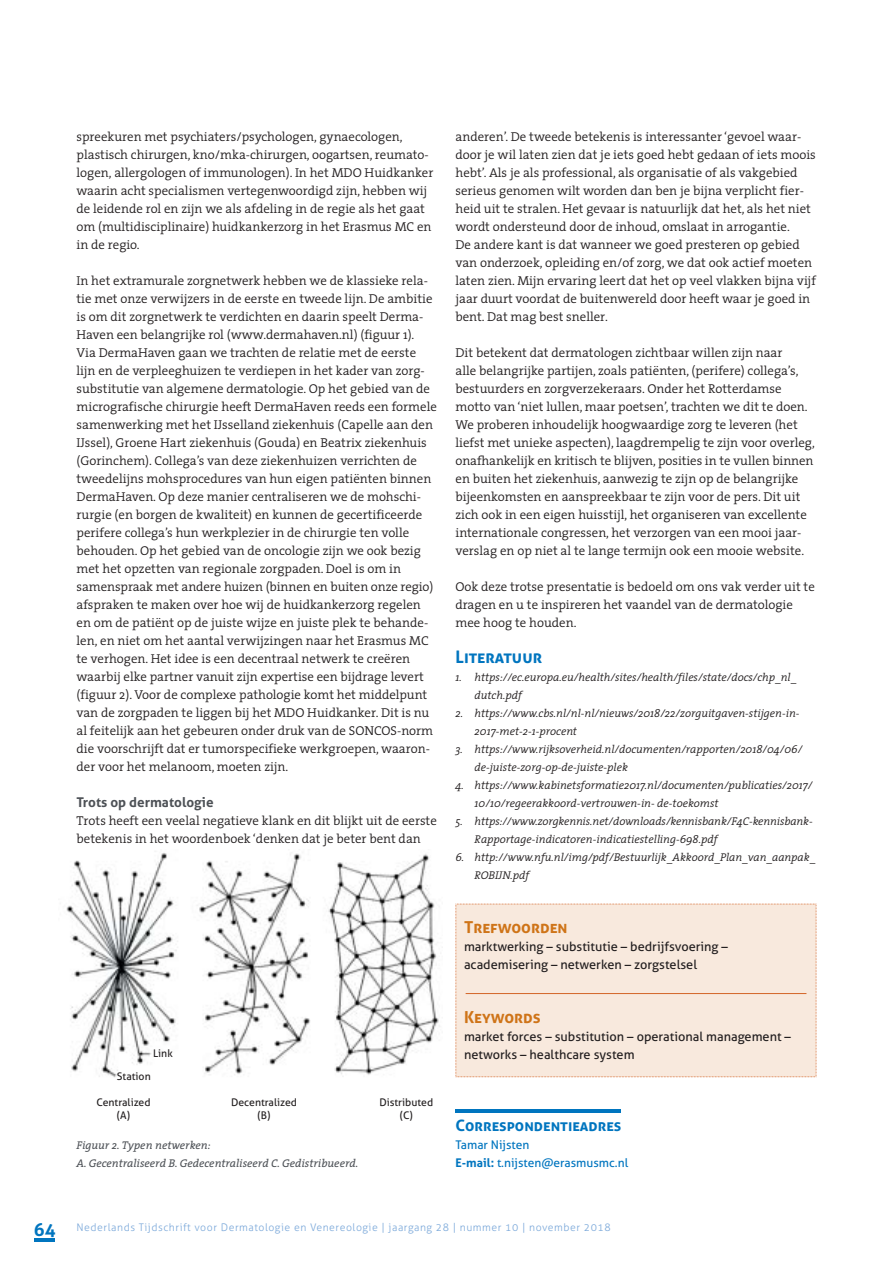
<style>
.page{position:relative;width:893px;height:1263px;background:#fff}
.page>*{position:absolute;margin:0;border:0;box-sizing:border-box;transform-origin:0 0}
.t1{font:700 17.25px "Aller";color:#0075bf}
.t2{font:700 16.5px "Aller";color:#cf7418}
.t3{font:700 15.75px "Aller";color:#0075bf}
.t4{font:700 13.5px "Aller";color:#4d5156}
.t5{font:300 12.9px/18px "The Serif";color:#231f20}
.t6{font:12.75px/18px "Aller";color:#231f20}
.t7{font:12px/18px "Aller";color:#0075bf}
.t8{font:italic 300 11.25px/18px "The Serif";color:#231f20}
.t9{font:italic 11.25px/18px "The Serif";color:#4d5156}
.t10{font:300 10.5px "Aller";letter-spacing:.05em;color:#7ca9da}
.t11{font:10.5px/13.5px "Aller";color:#231f20;text-align:center}
.s1{font-weight:700}
.s2{font-weight:700;font-size:18px;color:#0075bf}
</style>
<div class="page">
<hr style="left:34px;top:1238px;width:21px;height:3px;background:#0075bf">
<img style="left:66px;top:853px;width:374px;height:225px">
<hr style="left:455px;top:1109px;width:166px;height:4px;background:#0075bf">
<div style="left:455px;top:904px;width:362px;height:173px;background:#f8e9dd"></div>
<hr style="left:466px;top:993px;width:340px;height:1px;background:#d36427">
<p class="t5" style="left:77px;top:129px;width:358px">spreekuren met psychiaters/psychologen, gynaecologen, plastisch chirurgen, kno/mka-chirurgen, oogartsen, reumato&shy;logen, allergologen of immunologen). In het MDO Huidkanker waarin acht specialismen vertegenwoordigd zijn, hebben wij de leidende rol en zijn we als afdeling in de regie als het gaat om (multidisciplinaire) huidkankerzorg in het Erasmus MC en in de regio.</p>
<p class="t5" style="left:77px;top:273px;width:362px">In het extramurale zorgnetwerk hebben we de klassieke rela&shy;tie met onze verwijzers in de eerste en tweede lijn. De ambitie is om dit zorgnetwerk te verdichten en daarin speelt Derma-Haven een belangrijke rol (www.dermahaven.nl) (figuur 1).<br>Via DermaHaven gaan we trachten de relatie met de eerste lijn en de verpleeghuizen te verdiepen in het kader van zorg&shy;substitutie van algemene dermatologie. Op het gebied van de micrografische chirurgie heeft DermaHaven reeds een formele samenwerking met het IJsselland ziekenhuis (Capelle aan den IJssel), Groene Hart ziekenhuis (Gouda) en Beatrix ziekenhuis (Gorinchem). Collega’s van deze ziekenhuizen verrichten de tweedelijns mohsprocedures van hun eigen patiënten binnen DermaHaven. Op deze manier centraliseren we de mohschi&shy;rurgie (en borgen de kwaliteit) en kunnen de gecertificeerde perifere collega’s hun werkplezier in de chirurgie ten volle behouden. Op het gebied van de oncologie zijn we ook bezig met het opzetten van regionale zorgpaden. Doel is om in samenspraak met andere huizen (binnen en buiten onze regio) afspraken te maken over hoe wij de huidkankerzorg regelen en om de patiënt op de juiste wijze en juiste plek te behande&shy;len, en niet om het aantal verwijzingen naar het Erasmus MC te verhogen. Het idee is een decentraal netwerk te creëren waarbij elke partner vanuit zijn expertise een bijdrage levert (figuur 2). Voor de complexe pathologie komt het middelpunt van de zorgpaden te liggen bij het MDO Huidkanker. Dit is nu al feitelijk aan het gebeuren onder druk van de SONCOS-norm die voorschrijft dat er tumorspecifieke werkgroepen, waaron&shy;der voor het melanoom, moeten zijn.</p>
<p class="t4" style="left:77px;top:797px;width:139px">Trots op dermatologie</p>
<p class="t5" style="left:77px;top:813px;width:362px">Trots heeft een veelal negatieve klank en dit blijkt uit de eerste betekenis in het woordenboek ‘denken dat je beter bent dan</p>
<p class="t11" style="left:153px;top:1048px;width:21px">Link</p>
<p class="t11" style="left:117px;top:1070px;width:35px">Station</p>
<p class="t11" style="left:96px;top:1096px;width:56px">Centralized (A)</p>
<p class="t11" style="left:231px;top:1096px;width:67px">Decentralized (B)</p>
<p class="t11" style="left:379px;top:1096px;width:55px">Distributed (C)</p>
<p class="t9" style="left:77px;top:1137px;width:283px">Figuur 2. Typen netwerken:<br>A. Gecentraliseerd B. Gedecentraliseerd C. Gedistribueerd.</p>
<p class="t5" style="left:455px;top:129px;width:362px">anderen’. De tweede betekenis is interessanter ‘gevoel waar&shy;door je wil laten zien dat je iets goed hebt gedaan of iets moois hebt’. Als je als professional, als organisatie of als vakgebied serieus genomen wilt worden dan ben je bijna verplicht fier&shy;heid uit te stralen. Het gevaar is natuurlijk dat het, als het niet wordt ondersteund door de inhoud, omslaat in arrogantie.<br>De andere kant is dat wanneer we goed presteren op gebied van onderzoek, opleiding en/of zorg, we dat ook actief moeten laten zien. Mijn ervaring leert dat het op veel vlakken bijna vijf jaar duurt voordat de buitenwereld door heeft waar je goed in bent. Dat mag best sneller.</p>
<p class="t5" style="left:455px;top:345px;width:361px">Dit betekent dat dermatologen zichtbaar willen zijn naar<br>alle belangrijke partijen, zoals patiënten, (perifere) collega’s, bestuurders en zorgverzekeraars. Onder het Rotterdamse motto van ‘niet lullen, maar poetsen’, trachten we dit te doen.<br>We proberen inhoudelijk hoogwaardige zorg te leveren (het liefst met unieke aspecten), laagdrempelig te zijn voor overleg, onafhankelijk en kritisch te blijven, posities in te vullen binnen en buiten het ziekenhuis, aanwezig te zijn op de belangrijke bijeenkomsten en aanspreekbaar te zijn voor de pers. Dit uit zich ook in een eigen huisstijl, het organiseren van excellente internationale congressen, het verzorgen van een mooi jaar&shy;verslag en op niet al te lange termijn ook een mooie website.</p>
<p class="t5" style="left:455px;top:579px;width:361px">Ook deze trotse presentatie is bedoeld om ons vak verder uit te dragen en u te inspireren het vaandel van de dermatologie mee hoog te houden.</p>
<h1 class="t1" style="left:455px;top:650px;width:88px">Literatuur</h1>
<p class="t8" style="left:475px;top:669px;width:323px;text-indent:-19px">1. https://ec.europa.eu/health/sites/health/files/state/docs/chp_nl_ dutch.pdf</p>
<p class="t8" style="left:475px;top:705px;width:326px;text-indent:-19px">2. https://www.cbs.nl/nl-nl/nieuws/2018/22/zorguitgaven-stijgen-in-<br>2017-met-2-1-procent</p>
<p class="t8" style="left:475px;top:741px;width:329px;text-indent:-19px">3. https://www.rijksoverheid.nl/documenten/rapporten/2018/04/06/ de-juiste-zorg-op-de-juiste-plek</p>
<p class="t8" style="left:475px;top:777px;width:339px;text-indent:-19px">4. https://www.kabinetsformatie2017.nl/documenten/publicaties/2017/<br>10/10/regeerakkoord-vertrouwen-in- de-toekomst</p>
<p class="t8" style="left:475px;top:813px;width:340px;text-indent:-19px">5. https://www.zorgkennis.net/downloads/kennisbank/F4C-kennisbank-<br>Rapportage-indicatoren-indicatiestelling-698.pdf</p>
<p class="t8" style="left:475px;top:849px;width:342px;text-indent:-19px">6. http://www.nfu.nl/img/pdf/Bestuurlijk_Akkoord_Plan_van_aanpak_<br>ROBIJN.pdf</p>
<p class="t2" style="left:464px;top:921px;width:105px">Trefwoorden</p>
<p class="t6" style="left:464px;top:939px;width:266px">marktwerking – substitutie – bedrijfsvoering – academisering – netwerken – zorgstelsel</p>
<p class="t2" style="left:464px;top:1011px;width:78px">Keywords</p>
<p class="t6" style="left:464px;top:1029px;width:328px">market forces – substitution – operational management – networks – healthcare system</p>
<p class="t3" style="left:455px;top:1119px;width:167px">Correspondentieadres</p>
<p class="t7" style="left:455px;top:1137px;width:174px">Tamar Nijsten<br><span class="s1">E-mail:</span> t.nijsten@erasmusmc.nl</p>
<p class="t10" style="left:34px;top:1223px;width:578px"><span class="s2">64</span> Nederlands Tijdschrift voor Dermatologie en Venereologie | jaargang 28 | nummer 10 | november 2018</p>
</div>
